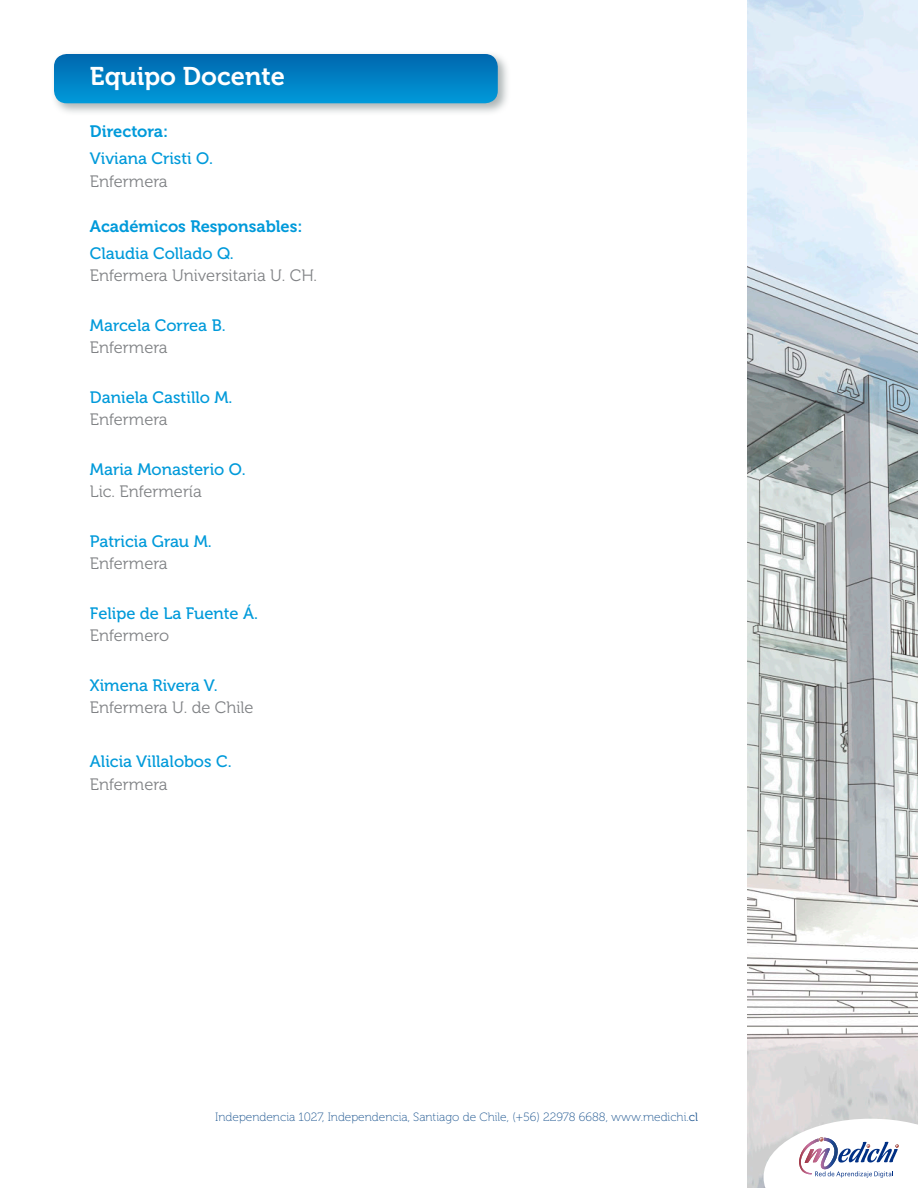
<style>
.page{position:relative;width:918px;height:1188px;background:#fff}
.page>*{position:absolute;margin:0;border:0;box-sizing:border-box;transform-origin:0 0}
.t1{font:25.5px "Museo 700";color:#fff}
.nombres{font:16.5px "Museo 500";color:#009ada}
.t2{font:16.5px "Museo 300";color:#808285}
.t3{font:16.5px "Museo 700";color:#009ada}
.t4{font:12px "Museo 100";color:#1f5791}
.s1{font-family:"Museo 300"}
</style>
<div class="page">
<img style="left:748px;top:0;width:170px;height:1188px">
<svg style="left:764px;top:1119px;width:154px;height:69px"></svg>
<div style="left:50px;top:50px;width:460px;height:66px;background:#929c9d;opacity:.75"></div>
<svg style="left:54px;top:54px;width:444px;height:49px;background:#0180c3"></svg>
<p class="t1" style="left:90px;top:62px;width:196px">Equipo Docente</p>
<p class="t3" style="left:90px;top:122px;width:80px">Directora:</p>
<p class="nombres" style="left:90px;top:150px;width:125px">Viviana Cristi O.</p>
<p class="t2" style="left:90px;top:172px;width:79px">Enfermera</p>
<p class="t3" style="left:90px;top:217px;width:214px">Académicos Responsables:</p>
<p class="nombres" style="left:90px;top:244px;width:145px">Claudia Collado Q.</p>
<p class="t2" style="left:90px;top:267px;width:229px">Enfermera Universitaria U. CH.</p>
<p class="nombres" style="left:90px;top:316px;width:137px">Marcela Correa B.</p>
<p class="t2" style="left:90px;top:339px;width:79px">Enfermera</p>
<p class="nombres" style="left:90px;top:388px;width:144px">Daniela Castillo M.</p>
<p class="t2" style="left:90px;top:411px;width:79px">Enfermera</p>
<p class="nombres" style="left:90px;top:460px;width:157px">Maria Monasterio O.</p>
<p class="t2" style="left:90px;top:483px;width:113px">Lic. Enfermería</p>
<p class="nombres" style="left:90px;top:532px;width:123px">Patricia Grau M.</p>
<p class="t2" style="left:90px;top:555px;width:79px">Enfermera</p>
<p class="nombres" style="left:90px;top:604px;width:170px">Felipe de La Fuente Á.</p>
<p class="t2" style="left:90px;top:627px;width:81px">Enfermero</p>
<p class="nombres" style="left:90px;top:676px;width:129px">Ximena Rivera V.</p>
<p class="t2" style="left:90px;top:699px;width:165px">Enfermera U. de Chile</p>
<p class="nombres" style="left:90px;top:753px;width:143px">Alicia Villalobos C.</p>
<p class="t2" style="left:90px;top:775px;width:79px">Enfermera</p>
<p class="t4" style="left:215px;top:1111px;width:484px">Independencia 1027, Independencia, Santiago de Chile, (+56) 22978 6688, www.medichi.<span class="s1">cl</span></p>
</div>
